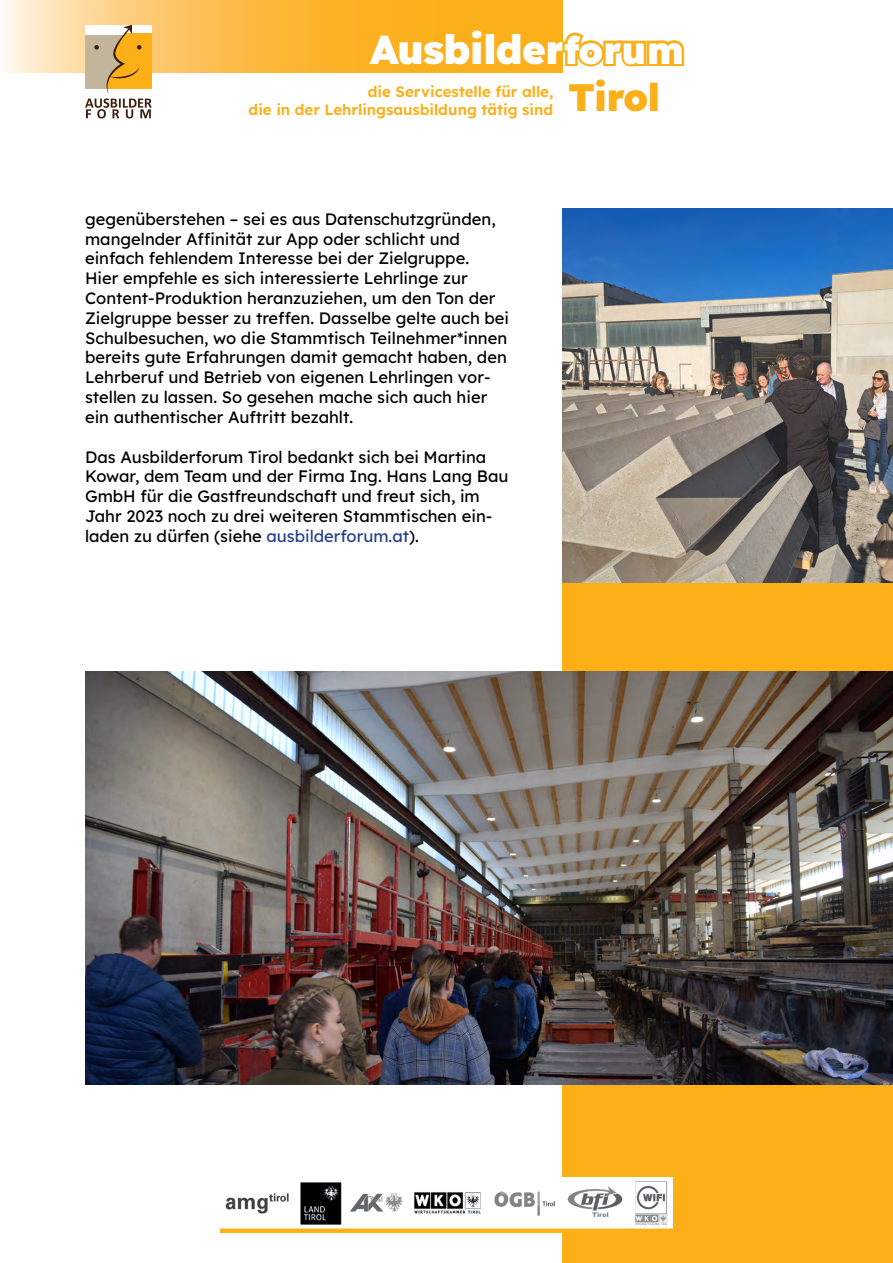
<style>
.page{position:relative;width:893px;height:1263px;background:#fff}
.page>*{position:absolute;margin:0;border:0;box-sizing:border-box;transform-origin:0 0}
.t1{font:900 40.5px "Lexend";letter-spacing:-.02em;color:#fff}
.t2{font:900 38.25px "Lexend";letter-spacing:-.02em;color:#fcaf17}
.t3{font:16.5px/19.8px "Lexend";color:#000}
.t4{font:600 15px/18px "Lexend";color:#fcaf17;text-align:right}
.s1{font-size:38.25px}
.s2{color:#25408f}
</style>
<div class="page">
<div style="left:563px;top:208px;width:330px;height:1055px;background:#fcaf17"></div>
<img style="left:563px;top:208px;width:330px;height:375px">
<img style="left:85px;top:672px;width:808px;height:412px">
<svg style="left:4px;top:0;width:559px;height:72px;background:#fcbe4b"></svg>
<svg style="left:560px;top:29px;width:125px;height:41px"></svg>
<svg style="left:85px;top:25px;width:67px;height:93px"></svg>
<img style="left:220px;top:1178px;width:452px;height:54px">
<h1 class="t1" style="left:370px;top:20px;width:315px">Ausbilder<span class="s1">forum</span></h1>
<h2 class="t2" style="left:568px;top:70px;width:94px">Tirol</h2>
<p class="t4" style="left:249px;top:81px;width:306px">die Servicestelle für alle,<br>die in der Lehrlingsausbildung tätig sind</p>
<p class="t3" style="left:85px;top:208px;width:426px">gegenüberstehen – sei es aus Datenschutzgründen, mangelnder Affinität zur App oder schlicht und einfach fehlendem Interesse bei der Zielgruppe.<br>Hier empfehle es sich interessierte Lehrlinge zur Content-Produktion heranzuziehen, um den Ton der Zielgruppe besser zu treffen. Dasselbe gelte auch bei Schulbesuchen, wo die Stammtisch Teilnehmer*innen bereits gute Erfahrungen damit gemacht haben, den Lehrberuf und Betrieb von eigenen Lehrlingen vor&shy;stellen zu lassen. So gesehen mache sich auch hier ein authentischer Auftritt bezahlt.</p>
<p class="t3" style="left:85px;top:446px;width:425px">Das Ausbilderforum Tirol bedankt sich bei Martina Kowar, dem Team und der Firma Ing. Hans Lang Bau GmbH für die Gastfreundschaft und freut sich, im Jahr 2023 noch zu drei weiteren Stammtischen ein&shy;laden zu dürfen (siehe <span class="s2">ausbilderforum.at</span>).</p>
</div>
